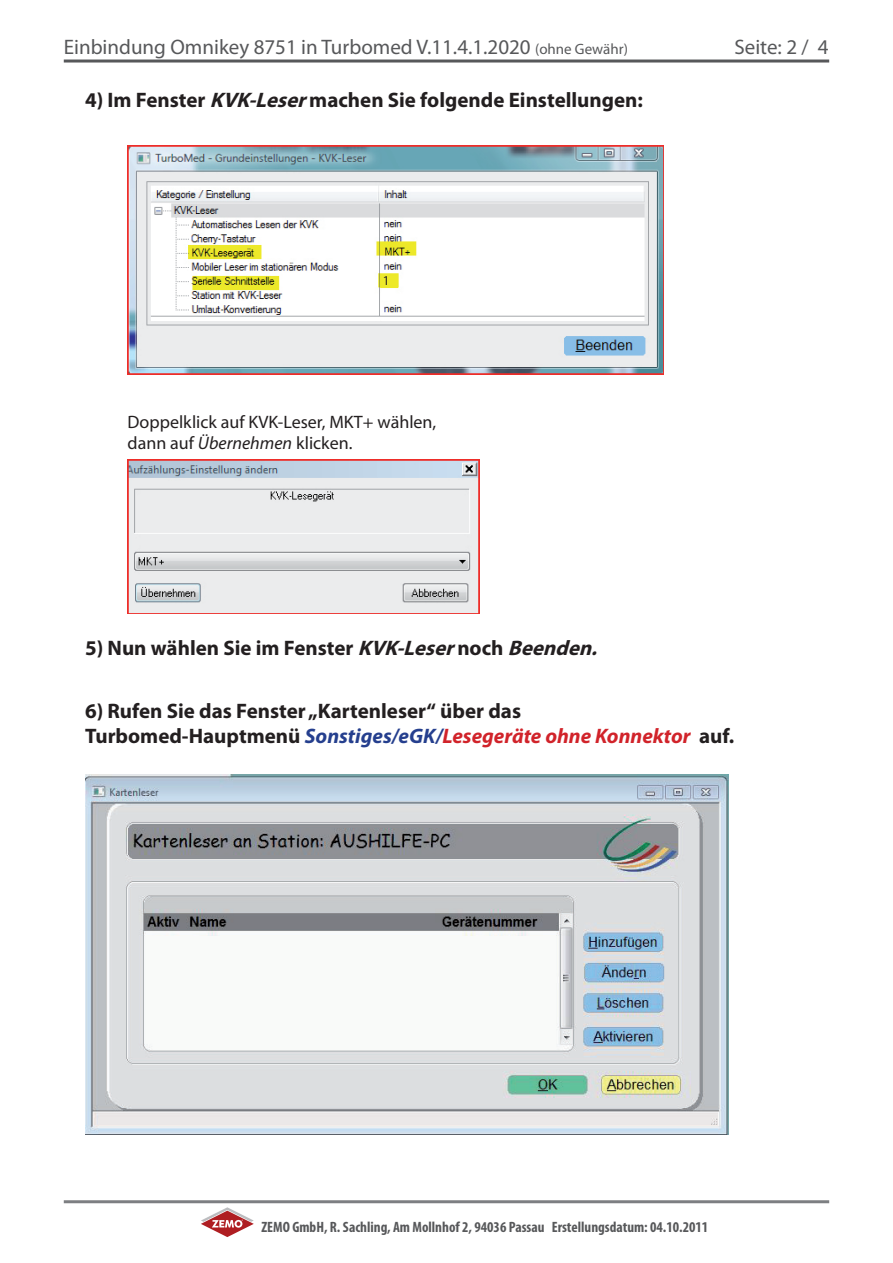
<style>
.page{position:relative;width:893px;height:1263px;background:#fff}
.page>*{position:absolute;margin:0;border:0;box-sizing:border-box;transform-origin:0 0}
.t1{font:700 21px/25.2px "Myriad Pro";color:#231f20}
.t2{font:21px "Myriad Pro";color:#57585a}
.t3{font:18px/21.6px "Myriad Pro";color:#231f20}
.t4{font:700 condensed 15px "Myriad Pro";color:#57585a}
.t5{font:13.5px "Myriad Pro";color:#231f20}
.s1{font-size:15px}
.s2{font-style:italic}
.s3{font-style:italic;color:#253f8e}
.s4{font-style:italic;color:#d1232a}
</style>
<div class="page">
<hr style="left:64px;top:1200px;width:765px;height:3px;background:#7d7f82">
<svg style="left:201px;top:1207px;width:53px;height:30px"></svg>
<hr style="left:64px;top:60px;width:765px;height:3px;background:#57585a">
<img style="left:128px;top:145px;width:535px;height:230px">
<img style="left:128px;top:460px;width:352px;height:154px">
<div style="left:380px;top:274px;width:18px;height:14px;background:#ede929"></div>
<img style="left:85px;top:774px;width:643px;height:360px">
<p class="t2" style="left:64px;top:34px;width:566px">Einbindung Omnikey 8751 in Turbomed V.11.4.1.2020 <span class="s1">(ohne Gewähr)</span></p>
<p class="t2" style="left:734px;top:34px;width:96px">Seite: 2 / 4</p>
<p class="t1" style="left:85px;top:86px;width:559px">4) Im Fenster <span class="s2">KVK-Leser</span>machen Sie folgende Einstellungen:</p>
<p class="t5" style="left:383px;top:272px;width:8px">1</p>
<p class="t3" style="left:128px;top:410px;width:310px">Doppelklick auf KVK-Leser, MKT+ wählen, dann auf <span class="s2">Übernehmen</span> klicken.</p>
<p class="t1" style="left:85px;top:634px;width:520px">5) Nun wählen Sie im Fenster <span class="s2">KVK-Leser</span>noch <span class="s2">Beenden.</span></p>
<p class="t1" style="left:85px;top:697px;width:651px">6) Rufen Sie das Fenster „Kartenleser“ über das<br>Turbomed-Hauptmenü <span class="s3">Sonstiges/eGK/</span><span class="s4">Lesegeräte ohne Konnektor</span> auf.</p>
<p class="t4" style="left:261px;top:1218px;width:448px">ZEMO GmbH, R. Sachling, Am Mollnhof 2, 94036 Passau Erstellungsdatum: 04.10.2011</p>
</div>
